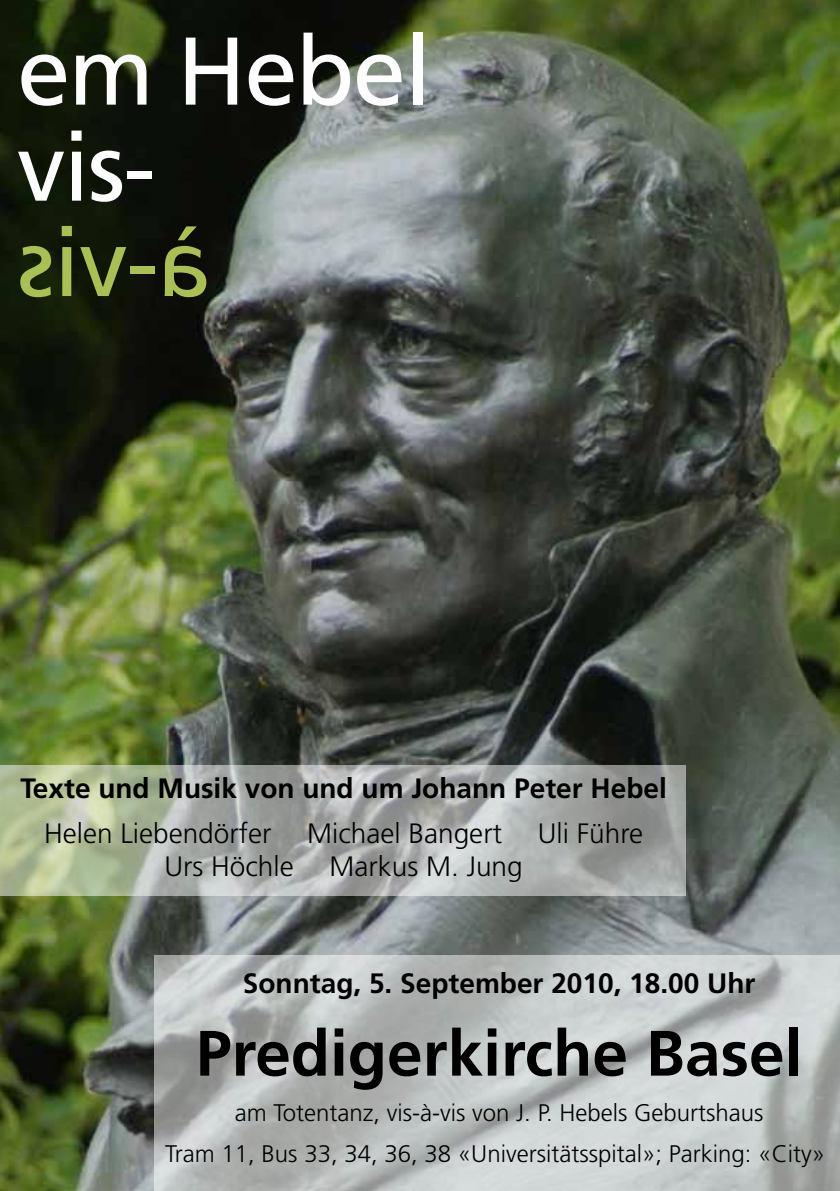
<style>
.page{position:relative;width:840px;height:1191px;background:#fff}
.page>*{position:absolute;margin:0;border:0;box-sizing:border-box;transform-origin:0 0}
.t1{font:96px/96px "Frutiger LT Std";letter-spacing:-.02em;color:#fdfdfd}
.t2{font:700 64px "Frutiger LT Std";color:#000}
.t3{font:700 28px "Frutiger LT Std";color:#000}
.t4{font:300 28px "Frutiger LT Std";color:#000}
.t5{font:300 24px/40.2px "Frutiger LT Std";color:#000;text-align:center}
</style>
<div class="page">
<img style="left:0;top:0;width:839px;height:1191px">
<svg style="left:0;top:765px;width:686px;height:131px;background:#abb0a7"></svg>
<svg style="left:153px;top:955px;width:686px;height:236px;background:#bcc0c0"></svg>
<svg style="left:20px;top:226px;width:186px;height:71px;background:#0e1407"></svg>
<h1 class="t1" style="left:17px;top:24px;width:415px">em Hebel vis-</h1>
<p class="t3" style="left:20px;top:771px;width:647px">Texte und Musik von und um Johann Peter Hebel</p>
<p class="t4" style="left:44px;top:817px;width:229px">Helen Liebendörfer</p>
<p class="t4" style="left:307px;top:817px;width:196px">Michael Bangert</p>
<p class="t4" style="left:537px;top:817px;width:107px">Uli Führe</p>
<p class="t4" style="left:164px;top:850px;width:131px">Urs Höchle</p>
<p class="t4" style="left:329px;top:850px;width:194px">Markus M. Jung</p>
<p class="t3" style="left:243px;top:967px;width:514px">Sonntag, 5. September 2010, 18.00 Uhr</p>
<h2 class="t2" style="left:196px;top:1015px;width:607px">Predigerkirche Basel</h2>
<p class="t5" style="left:165px;top:1093px;width:661px">am Totentanz, vis-à-vis von J. P. Hebels Geburtshaus<br>Tram 11, Bus 33, 34, 36, 38 «Universitätsspital»; Parking: «City»</p>
</div>
